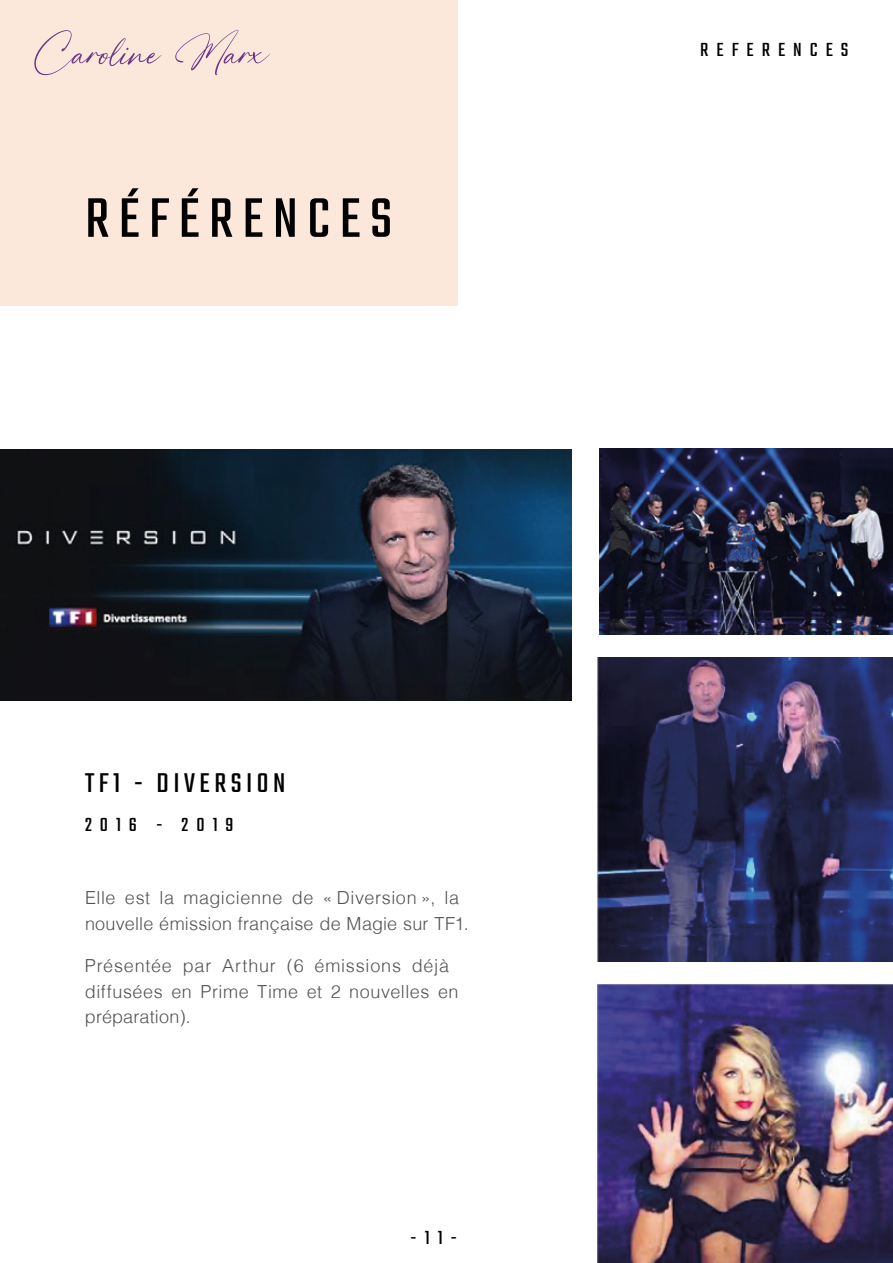
<style>
.page{position:relative;width:893px;height:1263px;background:#fff}
.page>*{position:absolute;margin:0;border:0;box-sizing:border-box;transform-origin:0 0}
.t1{font:61.5px "Teko";letter-spacing:.15em;color:#010101}
.t2{font:56.25px "High Spirited";color:#6b3887}
.t3{font:30px "Teko";letter-spacing:.15em;color:#010101}
.t4{font:21px "Teko";letter-spacing:.38em;color:#010101}
.t5{font:300 18px/25.5px "Helvetica";letter-spacing:.03em;color:#515054}
</style>
<div class="page">
<img style="left:599px;top:449px;width:294px;height:186px">
<img style="left:597px;top:657px;width:296px;height:305px">
<img style="left:597px;top:984px;width:296px;height:278px">
<img style="left:0;top:449px;width:571px;height:251px">
<div style="left:0;top:0;width:457px;height:305px;background:#fce7db"></div>
<h2 class="t2" style="left:32px;top:23px;width:236px">Caroline Marx</h2>
<h1 class="t1" style="left:85px;top:184px;width:309px">RÉFÉRENCES</h1>
<h3 class="t3" style="left:85px;top:766px;width:202px">TF1 - DIVERSION</h3>
<p class="t4" style="left:85px;top:813px;width:150px">2016 - 2019</p>
<p class="t5" style="left:85px;top:885px;width:385px">Elle est la magicienne de « Diversion », la nouvelle émission française de Magie sur TF1.</p>
<p class="t5" style="left:85px;top:953px;width:375px">Présentée par Arthur (6 émissions déjà diffusées en Prime Time et 2 nouvelles en préparation).</p>
<p class="t4" style="left:410px;top:1225px;width:49px">-11-</p>
<p class="t4" style="left:700px;top:38px;width:150px">REFERENCES</p>
</div>
